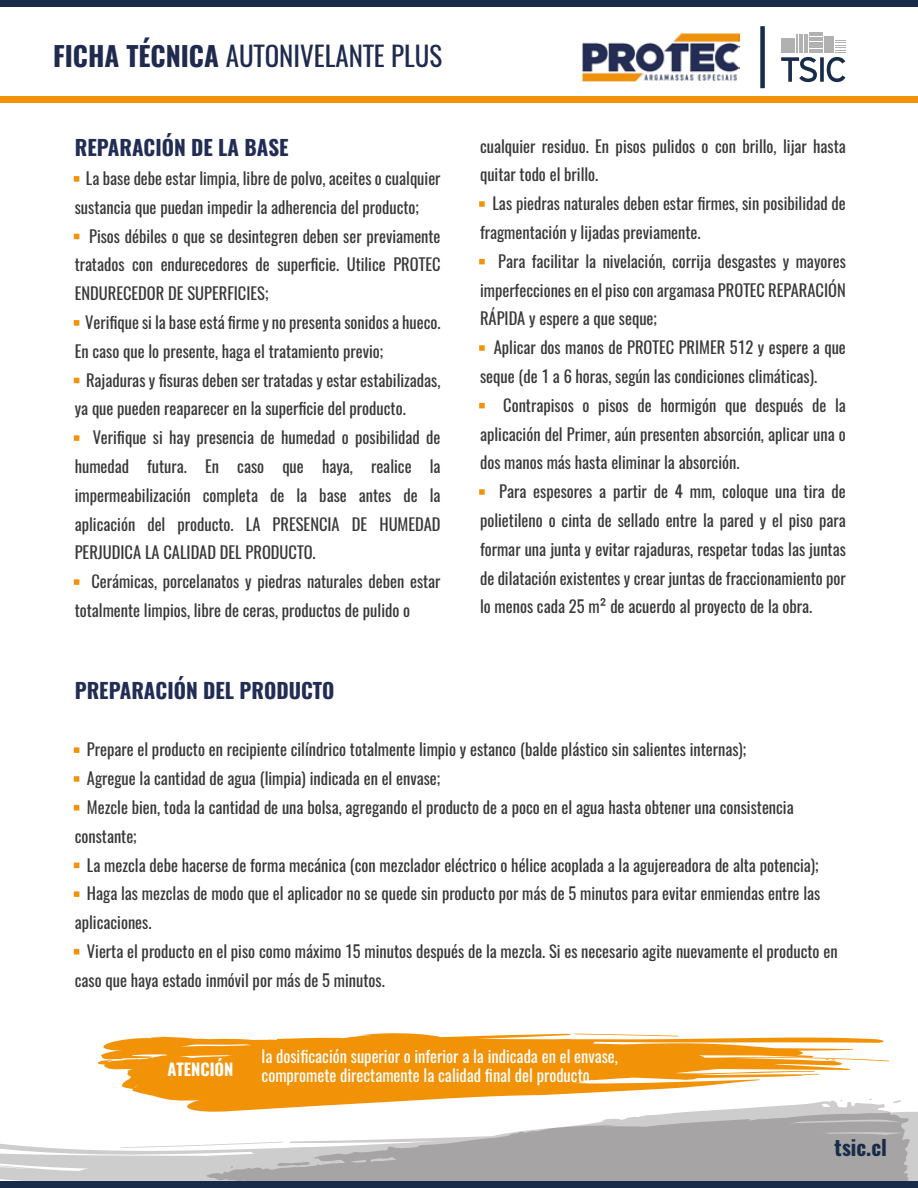
<style>
.page{position:relative;width:918px;height:1188px;background:#fff}
.page>*{position:absolute;margin:0;border:0;box-sizing:border-box;transform-origin:0 0}
.t1{font:27px "Oswald";color:#1f2a4f}
.t2{font:700 21px "Oswald";color:#222d55}
.t3{font:700 21px "Oswald";color:#182c4a}
.t4{font:16.5px/28.8px "Oswald";color:#383838}
.t5{font:16.5px/19.8px "Oswald";color:#fff}
.t6{font:700 16.5px "Oswald";color:#fff}
.s1{font-weight:700}
.s2{font-weight:700;color:#f29207}
</style>
<div class="page">
<svg style="left:0;top:1125px;width:918px;height:57px;fill:#cecdcd"></svg>
<svg style="left:0;top:1181px;width:69px;height:1px"></svg>
<svg style="left:206px;top:1113px;width:704px;height:69px;fill:#a6a4a4"></svg>
<svg style="left:277px;top:1162px;width:33px;height:4px"></svg>
<svg style="left:893px;top:1100px;width:8px;height:3px"></svg>
<svg style="left:855px;top:1112px;width:63px;height:13px"></svg>
<div style="left:0;top:1182px;width:918px;height:6px;background:#182c4a"></div>
<svg style="left:98px;top:1033px;width:792px;height:80px;fill:#f29207"></svg>
<img style="left:354px;top:6px;width:564px;height:1px">
<svg style="left:74px;top:747px;width:5px;height:6px"></svg>
<svg style="left:74px;top:776px;width:5px;height:6px"></svg>
<svg style="left:74px;top:805px;width:5px;height:6px"></svg>
<svg style="left:74px;top:863px;width:5px;height:5px"></svg>
<svg style="left:74px;top:891px;width:5px;height:6px"></svg>
<svg style="left:74px;top:949px;width:5px;height:6px"></svg>
<svg style="left:74px;top:176px;width:5px;height:6px"></svg>
<svg style="left:74px;top:234px;width:5px;height:5px"></svg>
<svg style="left:74px;top:320px;width:5px;height:6px"></svg>
<svg style="left:74px;top:378px;width:5px;height:5px"></svg>
<svg style="left:74px;top:435px;width:5px;height:6px"></svg>
<svg style="left:74px;top:579px;width:5px;height:6px"></svg>
<svg style="left:781px;top:32px;width:64px;height:50px"></svg>
<img style="left:583px;top:33px;width:157px;height:49px">
<div style="left:0;top:0;width:918px;height:6px;background:#182c4a"></div>
<div style="left:0;top:96px;width:918px;height:7px;background:#f29207"></div>
<div style="left:760px;top:26px;width:5px;height:62px;background:#182c4a"></div>
<svg style="left:479px;top:201px;width:6px;height:6px"></svg>
<svg style="left:479px;top:259px;width:6px;height:5px"></svg>
<svg style="left:479px;top:345px;width:6px;height:6px"></svg>
<svg style="left:479px;top:403px;width:6px;height:5px"></svg>
<svg style="left:479px;top:489px;width:6px;height:6px"></svg>
<h1 class="t1" style="left:53px;top:32px;width:391px"><span class="s1">FICHA TÉCNICA</span> AUTONIVELANTE PLUS</h1>
<p class="t2" style="left:75px;top:137px;width:215px">REPARACIÓN DE LA BASE</p>
<p class="t4" style="left:75px;top:162px;width:367px"><span class="s2">·</span> La base debe estar limpia, libre de polvo, aceites o cualquier sustancia que puedan impedir la adherencia del producto;<br><span class="s2">·</span> Pisos débiles o que se desintegren deben ser previamente tratados con endurecedores de superficie. Utilice PROTEC ENDURECEDOR DE SUPERFICIES;<br><span class="s2">·</span> Verifique si la base está firme y no presenta sonidos a hueco.<br>En caso que lo presente, haga el tratamiento previo;<br><span class="s2">·</span> Rajaduras y fisuras deben ser tratadas y estar estabilizadas, ya que pueden reaparecer en la superficie del producto.<br><span class="s2">·</span> Verifique si hay presencia de humedad o posibilidad de humedad futura. En caso que haya, realice la impermeabilización completa de la base antes de la aplicación del producto. LA PRESENCIA DE HUMEDAD PERJUDICA LA CALIDAD DEL PRODUCTO.<br><span class="s2">·</span> Cerámicas, porcelanatos y piedras naturales deben estar totalmente limpios, libre de ceras, productos de pulido o</p>
<p class="t2" style="left:75px;top:679px;width:261px">PREPARACIÓN DEL PRODUCTO</p>
<p class="t4" style="left:480px;top:130px;width:367px">cualquier residuo. En pisos pulidos o con brillo, lijar hasta quitar todo el brillo.<br><span class="s2">·</span> Las piedras naturales deben estar firmes, sin posibilidad de fragmentación y lijadas previamente.<br><span class="s2">·</span> Para facilitar la nivelación, corrija desgastes y mayores imperfecciones en el piso con argamasa PROTEC REPARACIÓN RÁPIDA y espere a que seque;<br><span class="s2">·</span> Aplicar dos manos de PROTEC PRIMER 512 y espere a que seque (de 1 a 6 horas, según las condiciones climáticas).<br><span class="s2">·</span> Contrapisos o pisos de hormigón que después de la aplicación del Primer, aún presenten absorción, aplicar una o dos manos más hasta eliminar la absorción.<br><span class="s2">·</span> Para espesores a partir de 4 mm, coloque una tira de polietileno o cinta de sellado entre la pared y el piso para formar una junta y evitar rajaduras, respetar todas las juntas de dilatación existentes y crear juntas de fraccionamiento por lo menos cada 25 m² de acuerdo al proyecto de la obra.</p>
<p class="t4" style="left:75px;top:734px;width:764px"><span class="s2">·</span> Prepare el producto en recipiente cilíndrico totalmente limpio y estanco (balde plástico sin salientes internas);<br><span class="s2">·</span> Agregue la cantidad de agua (limpia) indicada en el envase;<br><span class="s2">·</span> Mezcle bien, toda la cantidad de una bolsa, agregando el producto de a poco en el agua hasta obtener una consistencia constante;<br><span class="s2">·</span> La mezcla debe hacerse de forma mecánica (con mezclador eléctrico o hélice acoplada a la agujereadora de alta potencia);<br><span class="s2">·</span> Haga las mezclas de modo que el aplicador no se quede sin producto por más de 5 minutos para evitar enmiendas entre las aplicaciones.<br><span class="s2">·</span> Vierta el producto en el piso como máximo 15 minutos después de la mezcla. Si es necesario agite nuevamente el producto en caso que haya estado inmóvil por más de 5 minutos.</p>
<p class="t6" style="left:168px;top:1060px;width:67px">ATENCIÓN</p>
<p class="t5" style="left:262px;top:1044px;width:358px">la dosificación superior o inferior a la indicada en el envase, compromete directamente la calidad final del producto.</p>
<p class="t3" style="left:835px;top:1137px;width:54px">tsic.cl</p>
</div>
